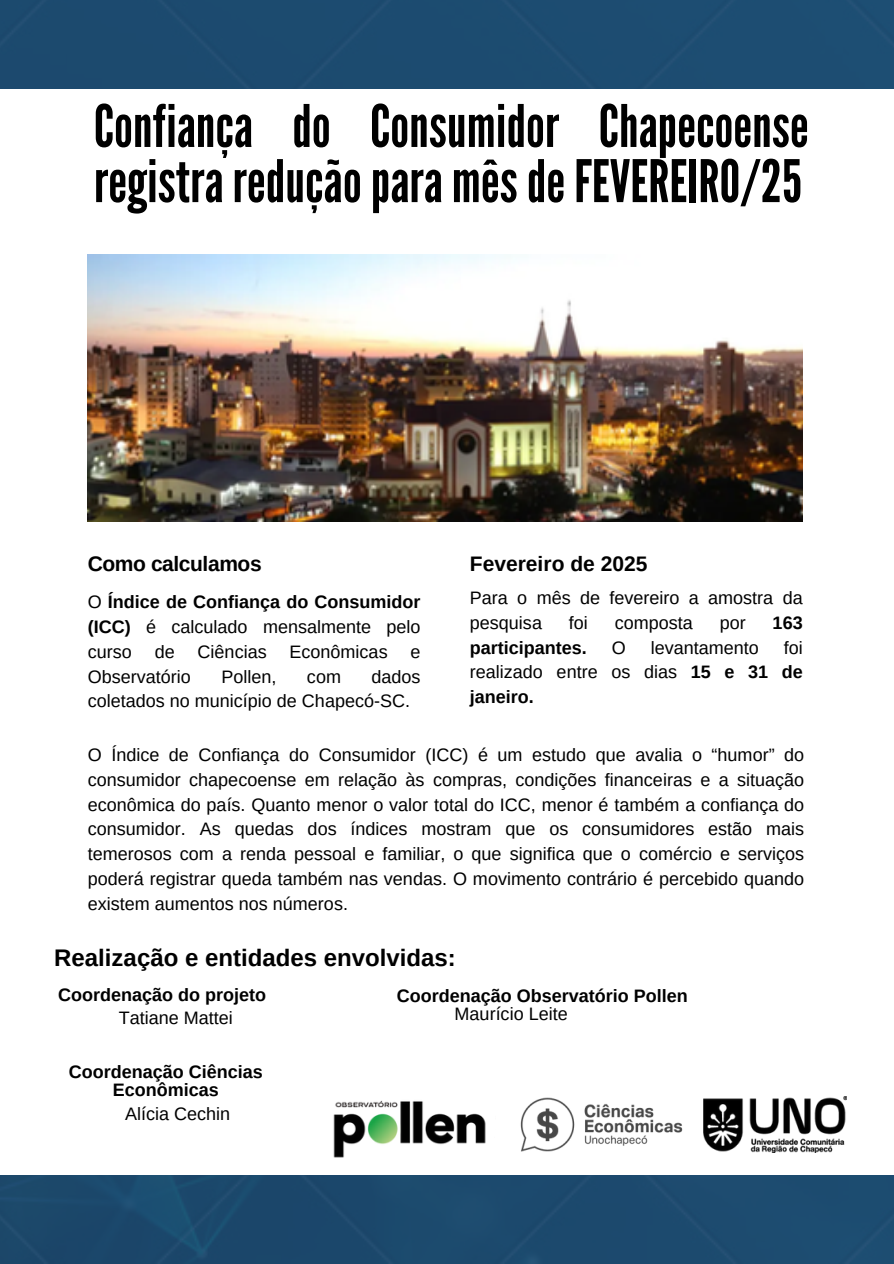
<style>
.page{position:relative;width:894px;height:1264px;background:#fff}
.page>*{position:absolute;margin:0;border:0;box-sizing:border-box;transform-origin:0 0}
.t1{font:58.5px/55.2px "League Gothic";color:#000}
.t2{font:700 24px "Arimo";color:#000}
.t3{font:700 21px "Arimo";letter-spacing:-.01em;color:#000}
.t4{font:18px/24.8px "Arimo";color:#000}
.t5{font:700 18px/24.8px "Arimo";color:#000;text-align:justify}
.s1{font-weight:400}
.s2{font-weight:700}
</style>
<div class="page">
<div style="left:0;top:0;width:893px;height:1263px;background:#1c4b6f"></div>
<div style="left:0;top:89px;width:893px;height:1085px;background:#fff"></div>
<img style="left:88px;top:254px;width:714px;height:267px">
<img style="left:703px;top:1096px;width:143px;height:56px">
<img style="left:333px;top:1100px;width:153px;height:58px">
<img style="left:520px;top:1097px;width:163px;height:54px">
<h3 class="t1" style="left:94px;top:100px;width:716px">Confiança do Consumidor Chapecoense registrareduçãopara mêsdeFEVEREIRO/25</h3>
<h5 class="t3" style="left:88px;top:552px;width:175px">Como calculamos</h5>
<h1 class="t5" style="left:88px;top:589px;width:334px"><span class="s1">O</span> Índice de Confiança do Consumidor (ICC) <span class="s1">é calculado mensalmente pelo curso</span></h1>
<h1 class="t4" style="left:155px;top:639px;width:22px">de</h1>
<h1 class="t4" style="left:197px;top:639px;width:71px">Ciências</h1>
<h1 class="t4" style="left:289px;top:639px;width:100px">Econômicas</h1>
<h1 class="t4" style="left:410px;top:639px;width:12px">e</h1>
<h1 class="t4" style="left:88px;top:664px;width:104px">Observatório</h1>
<h1 class="t4" style="left:221px;top:664px;width:57px">Pollen,</h1>
<h1 class="t4" style="left:307px;top:664px;width:36px">com</h1>
<h1 class="t4" style="left:88px;top:664px;width:334px;text-indent:283px">dados coletados no município de Chapecó-SC.</h1>
<p class="t3" style="left:470px;top:552px;width:179px">Fevereiro de 2025</p>
<p class="t4" style="left:470px;top:585px;width:334px">Para o mês de fevereiro a amostra da pesquisa</p>
<p class="t4" style="left:568px;top:610px;width:20px">foi</p>
<p class="t4" style="left:614px;top:610px;width:80px">composta</p>
<p class="t4" style="left:719px;top:610px;width:28px">por</p>
<p class="t5" style="left:772px;top:610px;width:32px">163</p>
<p class="t5" style="left:470px;top:635px;width:118px">participantes.</p>
<p class="t4" style="left:611px;top:635px;width:15px">O</p>
<p class="t4" style="left:650px;top:635px;width:110px">levantamento</p>
<p class="t4" style="left:470px;top:635px;width:334px;text-align:justify;text-indent:314px">foi realizado entre os dias <span class="s2">15 e 31 de janeiro.</span></p>
<h4 class="t4" style="left:88px;top:742px;width:717px;text-align:justify">O Índice de Confiança do Consumidor (ICC) é um estudo que avalia o “humor” do consumidor chapecoense em relação às compras, condições financeiras e a situação econômica do país. Quanto menor o valor total do ICC, menor é também a confiança do consumidor. As quedas dos índices mostram que os consumidores estão mais temerosos com a renda pessoal e familiar, o que significa que o comércio e serviços poderá registrar queda também nas vendas. O movimento contrário é percebido quando existem aumentos nos números.</h4>
<h3 class="t2" style="left:54px;top:944px;width:403px">Realização e entidades envolvidas:</h3>
<h5 class="t4" style="left:119px;top:1005px;width:115px">Tatiane Mattei</h5>
<h5 class="t5" style="left:58px;top:981px;width:209px">Coordenação do projeto</h5>
<h4 class="t5" style="left:396px;top:983px;width:292px">Coordenação Observatório Pollen</h4>
<h5 class="t4" style="left:454px;top:1001px;width:114px">Maurício Leite</h5>
<h4 class="t5" style="left:69px;top:1062px;width:195px;line-height:18px;text-align:center">Coordenação Ciências<br>Econômicas</h4>
<h5 class="t4" style="left:125px;top:1101px;width:106px">Alícia Cechin</h5>
</div>
